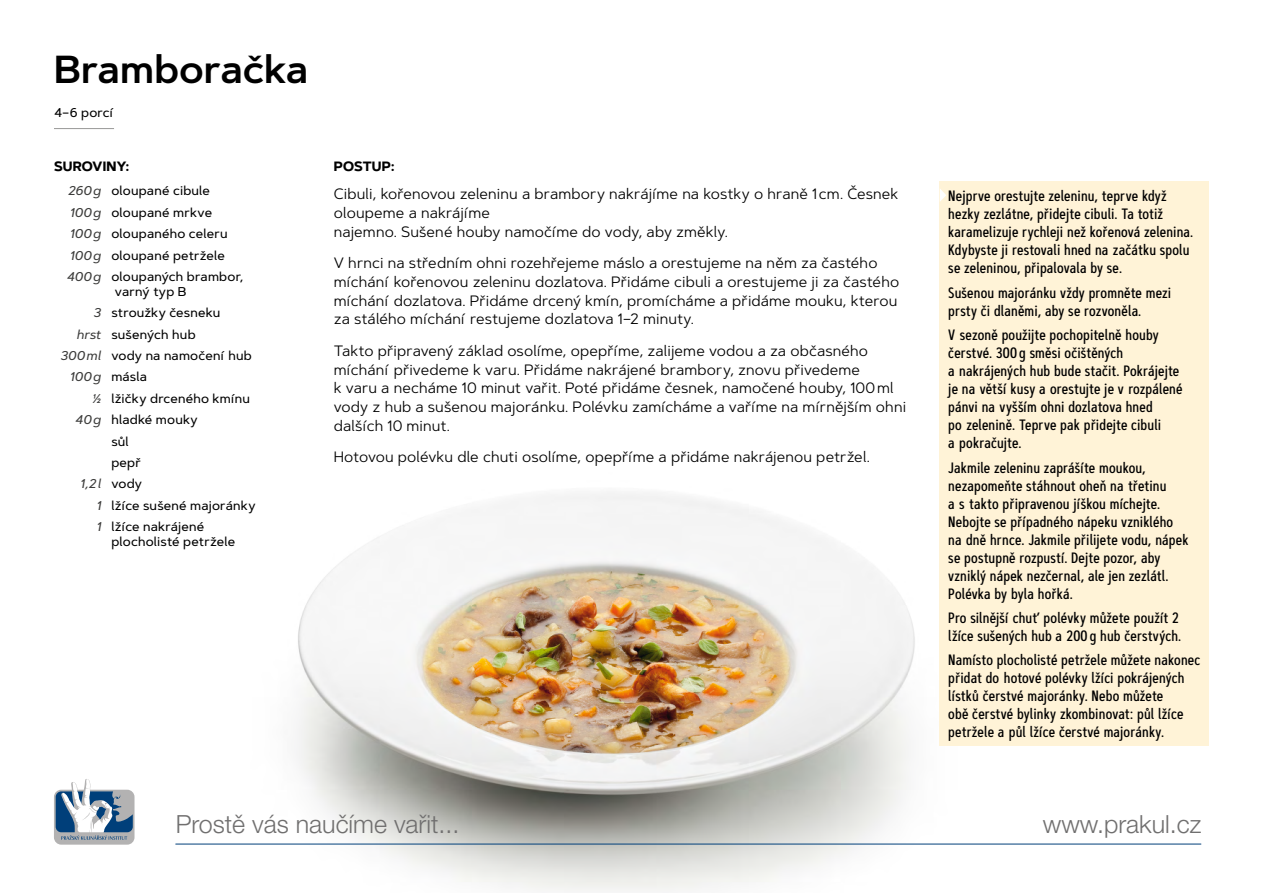
<style>
.page{position:relative;width:1263px;height:893px;background:#fff}
.page>*{position:absolute;margin:0;border:0;box-sizing:border-box;transform-origin:0 0}
.t1{font:600 39px "Artegra Sans";color:#000}
.t2{font:300 25.05px "Helvetica Neue LT Pro";color:#706f6f}
.t3{font:500 15px/18px "Artegra Sans Condensed";letter-spacing:.01em;color:#000}
.t4{font:15px/18.8px "Artegra Sans";letter-spacing:.01em;color:#000}
.t5{font:700 13.5px "Artegra Sans";letter-spacing:.01em;color:#000}
.t6{font:500 12.75px/21.5px "Artegra Sans";letter-spacing:.015em;color:#000}
.t7{font:italic 500 12.75px "Artegra Sans";color:#3c3c3b}
.s1{font-style:italic;color:#3c3c3b}
.s2{font-style:normal;color:#000}
</style>
<div class="page">
<img style="left:175px;top:329px;width:941px;height:562px">
<svg style="left:54px;top:779px;width:81px;height:66px"></svg>
<hr style="left:176px;top:844px;width:1025px;height:1px;background:#003f7a">
<div style="left:940px;top:182px;width:269px;height:564px;background:#fff3d7"></div>
<svg style="left:940px;top:189px;width:6px;height:12px"></svg>
<hr style="left:54px;top:128px;width:60px;height:1px;background:#9d9d9c">
<h1 class="t1" style="left:54px;top:41px;width:256px">Bramboračka</h1>
<p class="t6" style="left:54px;top:101px;width:62px">4–6 porcí</p>
<p class="t5" style="left:54px;top:156px;width:77px">SUROVINY:</p>
<p class="t6" style="left:66px;top:180px;width:179px"><span class="s1">260g</span> oloupané cibule<br><span class="s1">100g</span> oloupané mrkve<br><span class="s1">100g</span> oloupaného celeru<br><span class="s1">100g</span> oloupané petržele<br><span class="s1">400g</span> oloupaných brambor,</p>
<p class="t6" style="left:115px;top:281px;width:73px">varný typ B</p>
<p class="t6" style="left:93px;top:302px;width:129px"><span class="s1">3</span> stroužky česneku</p>
<p class="t6" style="left:76px;top:323px;width:121px"><span class="s1">hrst</span> sušených hub</p>
<p class="t6" style="left:60px;top:345px;width:193px"><span class="s1">300ml</span> vody na namočení hub</p>
<p class="t6" style="left:70px;top:366px;width:79px"><span class="s1">100g</span> másla</p>
<p class="t6" style="left:91px;top:388px;width:160px"><span class="s1">½</span> lžičky drceného kmínu</p>
<p class="t6" style="left:75px;top:409px;width:124px"><span class="s1">40g</span> hladké mouky</p>
<p class="t6" style="left:111px;top:430px;width:19px">sůl</p>
<p class="t6" style="left:111px;top:452px;width:31px">pepř</p>
<p class="t7" style="left:80px;top:475px;width:63px">1,2l <span class="s2">vody</span></p>
<p class="t6" style="left:96px;top:494px;width:161px"><span class="s1">1</span> lžíce sušené majoránky</p>
<p class="t6" style="left:96px;top:516px;width:109px"><span class="s1">1</span> lžíce nakrájené</p>
<p class="t6" style="left:111px;top:531px;width:125px">plocholisté petržele</p>
<p class="t5" style="left:334px;top:156px;width:62px">POSTUP:</p>
<p class="t4" style="left:334px;top:184px;width:566px">Cibuli, kořenovou zeleninu a brambory nakrájíme na kostky o hraně 1cm. Česnek oloupeme a nakrájíme<br>najemno. Sušené houby namočíme do vody, aby změkly.</p>
<p class="t4" style="left:334px;top:253px;width:567px">V hrnci na středním ohni rozehřejeme máslo a orestujeme na něm za častého míchání kořenovou zeleninu dozlatova. Přidáme cibuli a orestujeme ji za častého míchání dozlatova. Přidáme drcený kmín, promícháme a přidáme mouku, kterou za stálého míchání restujeme dozlatova 1–2 minuty.</p>
<p class="t4" style="left:334px;top:341px;width:574px">Takto připravený základ osolíme, opepříme, zalijeme vodou a za občasného míchání přivedeme k varu. Přidáme nakrájené brambory, znovu přivedeme<br>k varu a necháme 10 minut vařit. Poté přidáme česnek, namočené houby, 100ml vody z hub a sušenou majoránku. Polévku zamícháme a vaříme na mírnějším ohni dalších 10 minut.</p>
<p class="t4" style="left:334px;top:447px;width:538px">Hotovou polévku dle chuti osolíme, opepříme a přidáme nakrájenou petržel.</p>
<p class="t3" style="left:948px;top:187px;width:246px">Nejprve orestujte zeleninu, teprve když hezky zezlátne, přidejte cibuli. Ta totiž karamelizuje rychleji než kořenová zelenina.<br>Kdybyste ji restovali hned na začátku spolu se zeleninou, připalovala by se.</p>
<p class="t3" style="left:948px;top:283px;width:224px">Sušenou majoránku vždy promněte mezi prsty či dlaněmi, aby se rozvoněla.</p>
<p class="t3" style="left:948px;top:326px;width:236px">V sezoně použijte pochopitelně houby čerstvé. 300 g směsi očištěných<br>a nakrájených hub bude stačit. Pokrájejte je na větší kusy a orestujte je v rozpálené pánvi na vyšším ohni dozlatova hned<br>po zelenině. Teprve pak přidejte cibuli<br>a pokračujte.</p>
<p class="t3" style="left:948px;top:458px;width:242px">Jakmile zeleninu zaprášíte moukou, nezapomeňte stáhnout oheň na třetinu<br>a s takto připravenou jíškou míchejte.<br>Nebojte se případného nápeku vzniklého na dně hrnce. Jakmile přilijete vodu, nápek se postupně rozpustí. Dejte pozor, aby vzniklý nápek nezčernal, ale jen zezlátl.<br>Polévka by byla hořká.</p>
<p class="t3" style="left:948px;top:609px;width:234px">Pro silnější chuť polévky můžete použít 2 lžíce sušených hub a 200 g hub čerstvých.</p>
<p class="t3" style="left:948px;top:651px;width:254px">Namísto plocholisté petržele můžete nakonec přidat do hotové polévky lžíci pokrájených lístků čerstvé majoránky. Nebo můžete<br>obě čerstvé bylinky zkombinovat: půl lžíce petržele a půl lžíce čerstvé majoránky.</p>
<h2 class="t2" style="left:176px;top:809px;width:285px">Prostě vás naučíme vařit...</h2>
<h2 class="t2" style="left:1043px;top:809px;width:160px">www.prakul.cz</h2>
</div>
